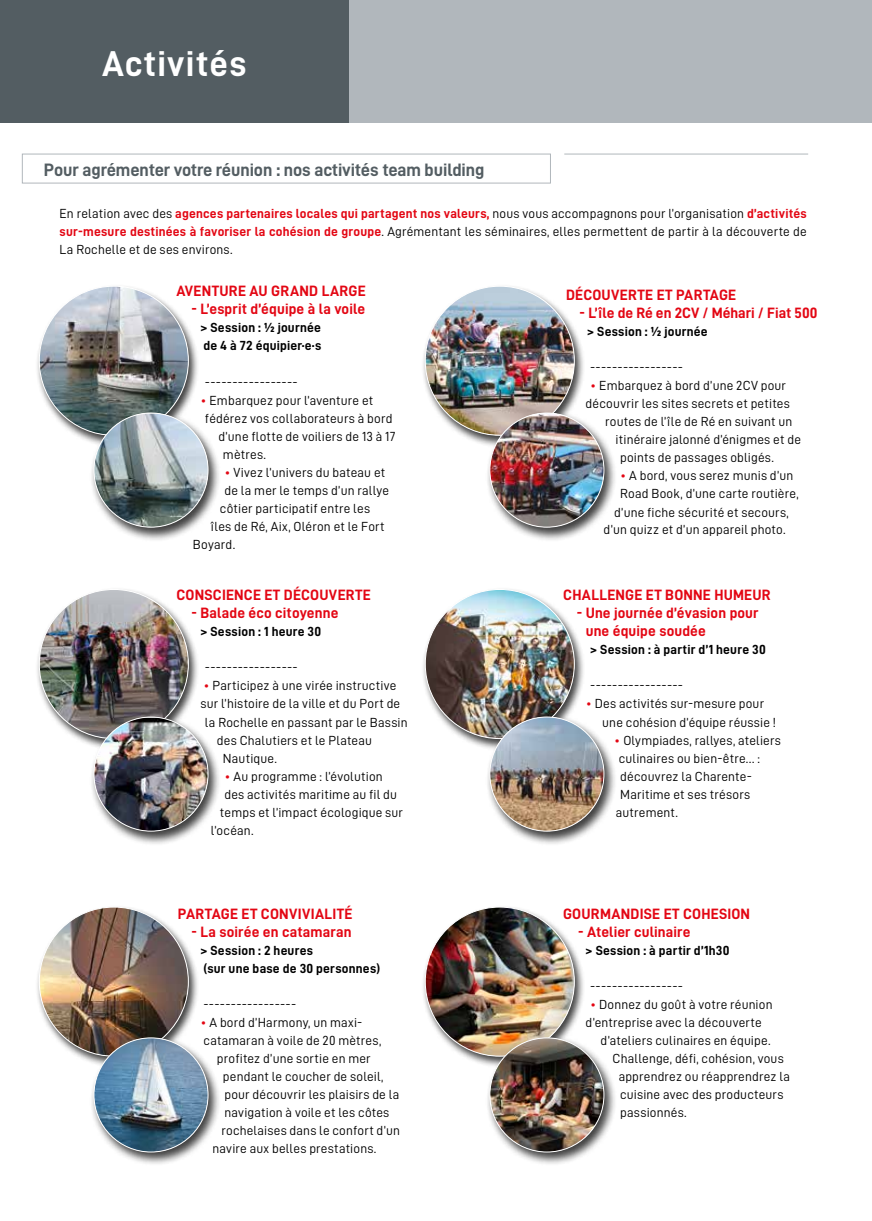
<style>
.page{position:relative;width:872px;height:1221px;background:#fff}
.page>*{position:absolute;margin:0;border:0;box-sizing:border-box;transform-origin:0 0}
.t1{font:36px "D DIN Bold";letter-spacing:.03em;color:#fff}
.t2{font:18px "D DIN Bold";letter-spacing:-.005em;color:#535d62}
.t3{font:15px/18px "D DIN Bold";letter-spacing:.01em;color:#e30613}
.t4{font:13.2px/18px "D DIN";letter-spacing:.015em;color:#000}
.t5{font:13.2px/18px "D DIN Bold";letter-spacing:.015em;color:#000}
.t6{font:13.2px "D DIN Bold";letter-spacing:.015em;color:#e30613}
.s1{font-family:"D DIN";color:#000}
.s2{font-family:"D DIN Bold";color:#e30613}
.s3{color:#e30613}
</style>
<div class="page">
<div style="left:340px;top:0;width:532px;height:122px;background:#b1b7bc"></div>
<div style="left:22px;top:154px;width:529px;height:29px;border:1px solid #b1b7bc"></div>
<div style="left:0;top:0;width:349px;height:122px;background:#535d62"></div>
<hr style="left:564px;top:154px;width:244px;height:1px;background:#b1b7bc">
<div style="left:36px;top:284px;width:163px;height:163px;background:#000;opacity:.75"></div>
<img style="left:39px;top:286px;width:149px;height:149px;border-radius:75px">
<div style="left:421px;top:284px;width:164px;height:163px;background:#000;opacity:.75"></div>
<img style="left:425px;top:286px;width:149px;height:149px;border-radius:75px">
<div style="left:485px;top:410px;width:132px;height:131px;background:#000;opacity:.75"></div>
<img style="left:490px;top:413px;width:114px;height:114px;border-radius:57px">
<div style="left:36px;top:587px;width:163px;height:164px;background:#000;opacity:.75"></div>
<img style="left:39px;top:589px;width:149px;height:149px;border-radius:75px">
<div style="left:90px;top:714px;width:131px;height:131px;background:#000;opacity:.75"></div>
<img style="left:94px;top:717px;width:114px;height:114px">
<div style="left:421px;top:587px;width:164px;height:164px;background:#000;opacity:.75"></div>
<img style="left:425px;top:589px;width:149px;height:149px;border-radius:75px">
<div style="left:485px;top:714px;width:132px;height:131px;background:#000;opacity:.75"></div>
<img style="left:490px;top:717px;width:114px;height:114px;border-radius:57px">
<div style="left:90px;top:410px;width:131px;height:131px;background:#000;opacity:.75"></div>
<img style="left:94px;top:413px;width:114px;height:114px">
<div style="left:36px;top:904px;width:163px;height:164px;background:#000;opacity:.75"></div>
<img style="left:39px;top:907px;width:149px;height:149px;border-radius:75px">
<div style="left:421px;top:904px;width:164px;height:164px;background:#000;opacity:.75"></div>
<img style="left:425px;top:907px;width:149px;height:149px;border-radius:75px">
<div style="left:90px;top:1035px;width:131px;height:131px;background:#000;opacity:.75"></div>
<img style="left:94px;top:1037px;width:114px;height:114px;border-radius:57px">
<div style="left:485px;top:1035px;width:132px;height:131px;background:#000;opacity:.75"></div>
<img style="left:490px;top:1037px;width:114px;height:114px;border-radius:57px">
<h1 class="t1" style="left:102px;top:44px;width:146px">Activités</h1>
<h2 class="t2" style="left:44px;top:160px;width:442px">Pour agrémenter votre réunion : nos activités team building</h2>
<p class="t6" style="left:60px;top:206px;width:749px"><span class="s1">En relation avec des</span> agences partenaires locales qui partagent nos valeurs, <span class="s1">nous vous accompagnons pour l’organisation</span> d’activités</p>
<p class="t4" style="left:60px;top:222px;width:748px"><span class="s2">sur-mesure destinées à favoriser la cohésion de groupe</span>. Agrémentant les séminaires, elles permettent de partir à la découverte de<br>La Rochelle et de ses environs.</p>
<p class="t3" style="left:176px;top:282px;width:191px">AVENTURE AU GRAND LARGE</p>
<p class="t3" style="left:191px;top:300px;width:175px">- L’esprit d’équipe à la voile</p>
<p class="t5" style="left:200px;top:318px;width:122px">&gt; Session : ½ journée de 4 à 72 équipier.e.s</p>
<p class="t4" style="left:205px;top:373px;width:94px">-----------------</p>
<p class="t4" style="left:200px;top:391px;width:174px"><span class="s3">•</span> Embarquez pour l’aventure et</p>
<p class="t4" style="left:205px;top:409px;width:189px">fédérez vos collaborateurs à bord</p>
<p class="t4" style="left:218px;top:427px;width:179px">d’une flotte de voiliers de 13 à 17</p>
<p class="t4" style="left:223px;top:445px;width:45px">mètres.</p>
<p class="t4" style="left:224px;top:463px;width:162px"><span class="s3">•</span> Vivez l’univers du bateau et</p>
<p class="t4" style="left:224px;top:481px;width:166px">de la mer le temps d’un rallye</p>
<p class="t4" style="left:220px;top:499px;width:152px">côtier participatif entre les</p>
<p class="t4" style="left:211px;top:517px;width:175px">îles de Ré, Aix, Oléron et le Fort</p>
<p class="t4" style="left:193px;top:535px;width:44px">Boyard.</p>
<p class="t3" style="left:566px;top:286px;width:172px">DÉCOUVERTE ET PARTAGE</p>
<p class="t3" style="left:579px;top:304px;width:239px">- L’île de Ré en 2CV / Méhari / Fiat 500</p>
<p class="t5" style="left:587px;top:322px;width:122px">&gt; Session : ½ journée</p>
<p class="t4" style="left:590px;top:358px;width:94px">-----------------</p>
<p class="t4" style="left:590px;top:376px;width:197px"><span class="s3">•</span> Embarquez à bord d’une 2CV pour</p>
<p class="t4" style="left:585px;top:394px;width:206px">découvrir les sites secrets et petites</p>
<p class="t4" style="left:605px;top:412px;width:189px">routes de l’île de Ré en suivant un</p>
<p class="t4" style="left:615px;top:430px;width:187px">itinéraire jalonné d’énigmes et de</p>
<p class="t4" style="left:620px;top:448px;width:155px">points de passages obligés.</p>
<p class="t4" style="left:620px;top:466px;width:175px"><span class="s3">•</span> A bord, vous serez munis d’un</p>
<p class="t4" style="left:620px;top:484px;width:180px">Road Book, d’une carte routière,</p>
<p class="t4" style="left:614px;top:502px;width:176px">d’une fiche sécurité et secours,</p>
<p class="t4" style="left:603px;top:520px;width:183px">d’un quizz et d’un appareil photo.</p>
<p class="t3" style="left:176px;top:586px;width:196px">CONSCIENCE ET DÉCOUVERTE</p>
<p class="t3" style="left:191px;top:604px;width:148px">- Balade éco citoyenne</p>
<p class="t5" style="left:200px;top:622px;width:122px">&gt; Session : 1 heure 30</p>
<p class="t4" style="left:205px;top:658px;width:94px">-----------------</p>
<p class="t4" style="left:203px;top:676px;width:194px"><span class="s3">•</span> Participez à une virée instructive</p>
<p class="t4" style="left:200px;top:694px;width:201px">sur l’histoire de la ville et du Port de</p>
<p class="t4" style="left:205px;top:712px;width:204px">la Rochelle en passant par le Bassin</p>
<p class="t4" style="left:217px;top:730px;width:157px">des Chalutiers et le Plateau</p>
<p class="t4" style="left:223px;top:748px;width:55px">Nautique.</p>
<p class="t4" style="left:224px;top:766px;width:160px"><span class="s3">•</span> Au programme : l’évolution</p>
<p class="t4" style="left:224px;top:784px;width:174px">des activités maritime au fil du</p>
<p class="t4" style="left:220px;top:802px;width:185px">temps et l’impact écologique sur</p>
<p class="t4" style="left:211px;top:820px;width:44px">l’océan.</p>
<p class="t3" style="left:178px;top:904px;width:176px">PARTAGE ET CONVIVIALITÉ</p>
<p class="t3" style="left:191px;top:922px;width:162px">- La soirée en catamaran</p>
<p class="t5" style="left:200px;top:940px;width:181px">&gt; Session : 2 heures<br>(sur une base de 30 personnes)</p>
<p class="t4" style="left:200px;top:1012px;width:163px"><span class="s3">•</span> A bord d’Harmony, un maxi-</p>
<p class="t4" style="left:203px;top:1030px;width:179px">catamaran à voile de 20 mètres,</p>
<p class="t4" style="left:217px;top:1048px;width:155px">profitez d’une sortie en mer</p>
<p class="t4" style="left:223px;top:1066px;width:162px">pendant le coucher de soleil,</p>
<p class="t4" style="left:224px;top:1084px;width:176px">pour découvrir les plaisirs de la</p>
<p class="t4" style="left:224px;top:1102px;width:166px">navigation à voile et les côtes</p>
<p class="t4" style="left:221px;top:1120px;width:180px">rochelaises dans le confort d’un</p>
<p class="t4" style="left:212px;top:1138px;width:165px">navire aux belles prestations.</p>
<p class="t3" style="left:563px;top:586px;width:209px">CHALLENGE ET BONNE HUMEUR</p>
<p class="t3" style="left:586px;top:604px;width:174px;text-indent:-9px">- Une journée d’évasion pour une équipe soudée</p>
<p class="t5" style="left:590px;top:640px;width:177px">&gt; Session : à partir d’1 heure 30</p>
<p class="t4" style="left:590px;top:676px;width:94px">-----------------</p>
<p class="t4" style="left:602px;top:694px;width:175px;text-indent:-16px"><span class="s3">•</span> Des activités sur-mesure pour une cohésion d’équipe réussie !</p>
<p class="t4" style="left:614px;top:730px;width:168px"><span class="s3">•</span> Olympiades, rallyes, ateliers</p>
<p class="t4" style="left:619px;top:748px;width:143px">culinaires ou bien-être… :</p>
<p class="t4" style="left:620px;top:766px;width:133px">découvrez la Charente-</p>
<p class="t4" style="left:620px;top:784px;width:131px">Maritime et ses trésors</p>
<p class="t4" style="left:616px;top:802px;width:64px">autrement.</p>
<p class="t3" style="left:563px;top:904px;width:188px">GOURMANDISE ET COHESION</p>
<p class="t3" style="left:578px;top:922px;width:114px">- Atelier culinaire</p>
<p class="t5" style="left:585px;top:940px;width:145px">&gt; Session : à partir d’1h30</p>
<p class="t4" style="left:590px;top:994px;width:184px"><span class="s3">•</span> Donnez du goût à votre réunion</p>
<p class="t4" style="left:585px;top:1012px;width:178px">d’entreprise avec la découverte</p>
<p class="t4" style="left:600px;top:1030px;width:171px">d’ateliers culinaires en équipe.</p>
<p class="t4" style="left:612px;top:1048px;width:173px">Challenge, défi, cohésion, vous</p>
<p class="t4" style="left:618px;top:1066px;width:173px">apprendrez ou réapprendrez la</p>
<p class="t4" style="left:620px;top:1084px;width:165px">cuisine avec des producteurs</p>
<p class="t4" style="left:620px;top:1102px;width:68px">passionnés.</p>
</div>
